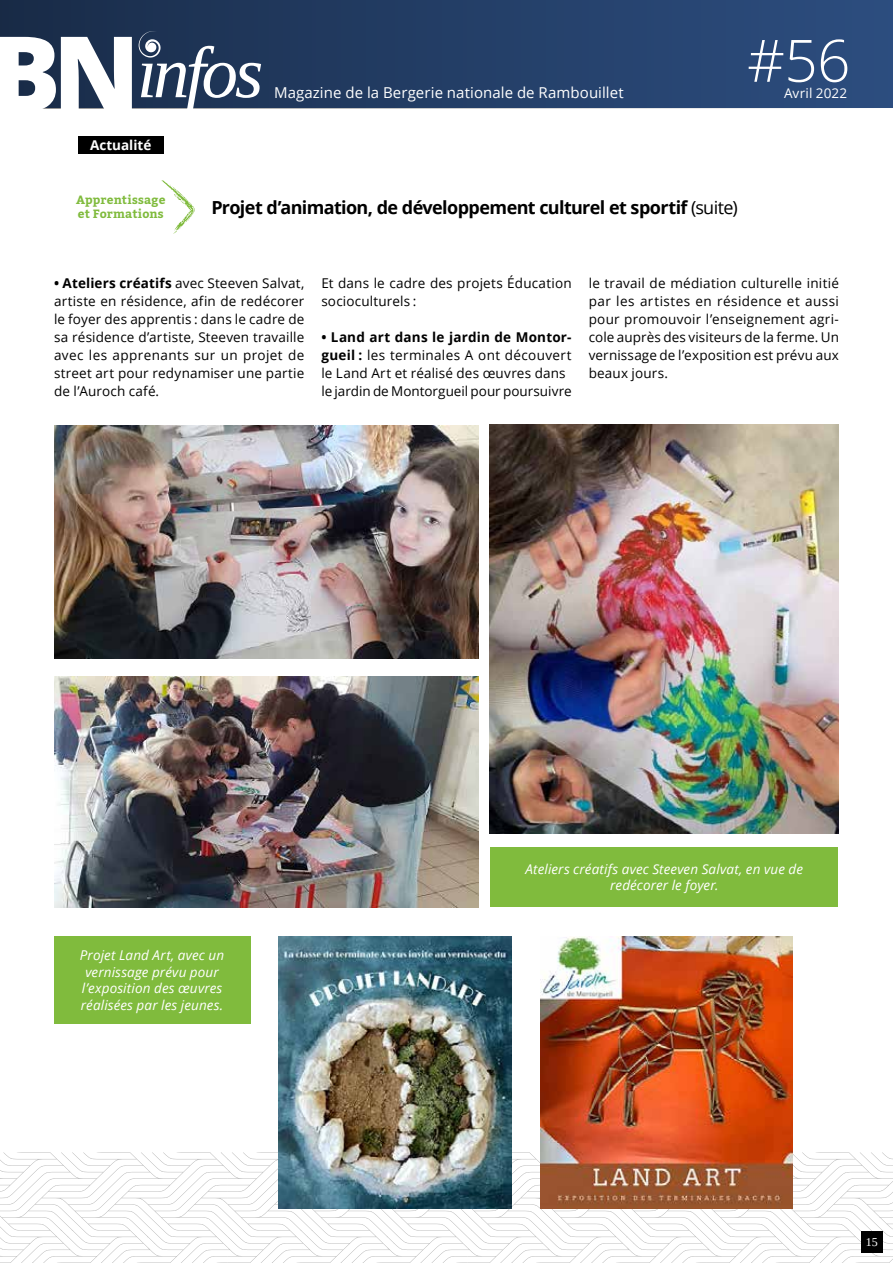
<style>
.page{position:relative;width:893px;height:1263px;background:#fff}
.page>*{position:absolute;margin:0;border:0;box-sizing:border-box;transform-origin:0 0}
.t1{font:800 104.55px "Open Sans";color:#fff}
.t2{font:300 58.5px "Open Sans";color:#fff}
.t3{font:700 18px "Open Sans";letter-spacing:-.035em;color:#000}
.t4{font:15px "Open Sans";letter-spacing:.005em;color:#fff}
.t5{font:13.5px/18px "Open Sans";letter-spacing:.01em;color:#000;text-align:justify}
.t6{font:italic 13.5px/16.5px "Open Sans";letter-spacing:.01em;color:#fff;text-align:center}
.t7{font:700 13.5px "Open Sans";color:#fff}
.t8{font:13.5px "Open Sans";letter-spacing:.005em;color:#fff}
.t9{font:700 12px/14.4px "Kadwa";letter-spacing:.01em;color:#80bb3d}
.t10{font:12px "Tinos";color:#fff}
.s1{font-weight:400}
.s2{font-weight:700}
</style>
<div class="page">
<svg style="left:0;top:1152px;width:893px;height:111px"></svg>
<div style="left:861px;top:1231px;width:21px;height:21px;background:#000"></div>
<div style="left:0;top:0;width:893px;height:108px;background:linear-gradient(to right,#192c49,#2d4e80)"></div>
<svg style="left:139px;top:31px;width:122px;height:78px"></svg>
<div style="left:78px;top:136px;width:85px;height:17px;background:#000"></div>
<svg style="left:161px;top:180px;width:34px;height:54px"></svg>
<img style="left:54px;top:677px;width:424px;height:230px">
<img style="left:54px;top:425px;width:424px;height:234px">
<img style="left:541px;top:936px;width:252px;height:273px">
<img style="left:279px;top:936px;width:233px;height:273px">
<img style="left:490px;top:425px;width:349px;height:409px">
<div style="left:490px;top:847px;width:348px;height:59px;background:#80bb3d"></div>
<div style="left:54px;top:936px;width:196px;height:88px;background:#80bb3d"></div>
<h1 class="t1" style="left:-10px;top:-6px;width:151px">BN</h1>
<p class="t7" style="left:90px;top:135px;width:63px">Actualité</p>
<p class="t9" style="left:76px;top:193px;width:91px">Apprentissage et Formations</p>
<p class="t4" style="left:274px;top:82px;width:351px">Magazine de la Bergerie nationale de Rambouillet</p>
<h2 class="t2" style="left:747px;top:20px;width:105px">#56</h2>
<p class="t8" style="left:784px;top:84px;width:65px">Avril 2022</p>
<h3 class="t3" style="left:211px;top:195px;width:528px">Projet d’animation, de développement culturel et sportif <span class="s1">(suite)</span></h3>
<p class="t5" style="left:54px;top:274px;width:252px"><span class="s2">• Ateliers créatifs</span> avec Steeven Salvat, artiste en résidence, afin de redécorer le foyer des apprentis : dans le cadre de sa résidence d’artiste, Steeven travaille avec les apprenants sur un projet de street art pour redynamiser une partie de l’Auroch café.</p>
<p class="t5" style="left:321px;top:274px;width:252px">Et dans le cadre des projets Éducation socioculturels :</p>
<p class="t5" style="left:321px;top:328px;width:252px;text-align:left"><span class="s2">• Land art dans le jardin de Montor&shy;gueil :</span> les terminales A ont découvert le Land Art et réalisé des œuvres dans le jardin de Montorgueil pour poursuivre</p>
<p class="t5" style="left:589px;top:274px;width:252px">le travail de médiation culturelle initié par les artistes en résidence et aussi pour promouvoir l’enseignement agri&shy;cole auprès des visiteurs de la ferme. Un vernissage de l’exposition est prévu aux beaux jours.</p>
<p class="t6" style="left:80px;top:947px;width:146px">Projet Land Art, avec un vernissage prévu pour l’exposition des œuvres réalisées par les jeunes.</p>
<p class="t6" style="left:526px;top:860px;width:279px">Ateliers créatifs avec Steeven Salvat, en vue de redécorer le foyer.</p>
<p class="t10" style="left:866px;top:1234px;width:13px">15</p>
</div>
